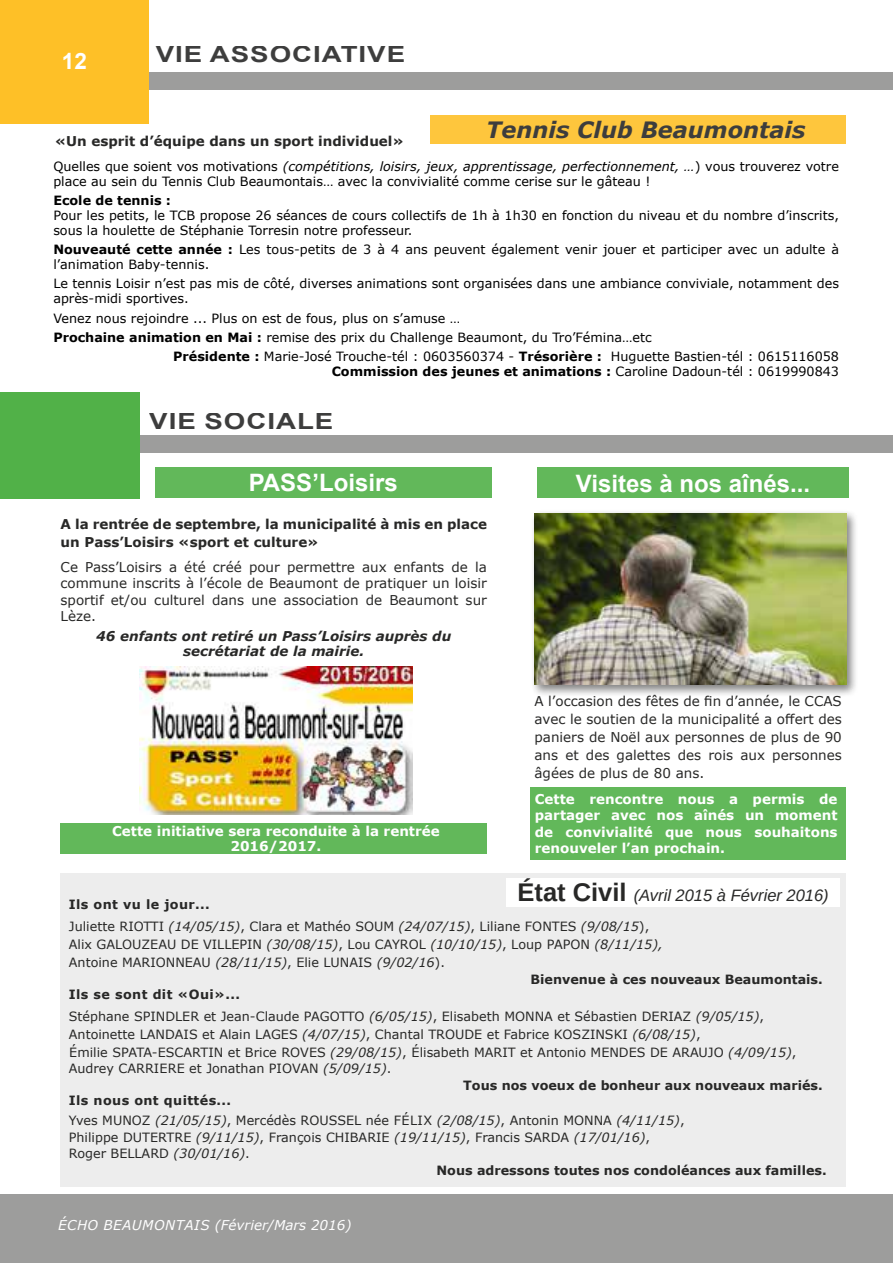
<style>
.page{position:relative;width:893px;height:1263px;background:#fff}
.page>*{position:absolute;margin:0;border:0;box-sizing:border-box;transform-origin:0 0}
.t1{font:700 24px "Arial";color:#fff}
.t2{font:700 22.5px "Arial";letter-spacing:.035em;color:#282827;scale:1.23 1}
.t3{font:italic 700 22.5px "Verdana";color:#282827}
.t4{font:700 22.5px "Arial";color:#fff}
.t5{font:italic 16.5px "Arimo";color:#282827}
.t6{font:13.5px/18px "Verdana";color:#282827;text-align:justify}
.t7{font:700 13.5px/16.5px "Verdana";color:#fff;text-align:justify}
.t8{font:700 13.5px/18px "Verdana";color:#282827}
.t9{font:italic 700 13.5px/15px "Verdana";color:#282827;text-align:center}
.t10{font:italic 13.5px "Verdana";letter-spacing:.035em;color:#fff}
.t11{font:12.75px/15px "Verdana";color:#000}
.t12{font:12.75px/22.2px "Verdana";color:#282827}
.t13{font:700 12.75px "Verdana";color:#282827}
.t14{font:700 12.75px "Verdana";color:#000}
.s1{font-style:italic}
.s2{font-weight:700}
.s3{font-weight:400}
.s4{font-weight:700;font-style:normal;font-size:25.5px}
</style>
<div class="page">
<div style="left:61px;top:873px;width:785px;height:313px;background:#ededed"></div>
<div style="left:0;top:1195px;width:893px;height:68px;background:#9d9d9c"></div>
<div style="left:0;top:72px;width:893px;height:17px;background:#9d9d9c"></div>
<div style="left:0;top:0;width:149px;height:123px;background:#fec027"></div>
<div style="left:507px;top:878px;width:333px;height:28px;background:#fff"></div>
<div style="left:155px;top:467px;width:336px;height:31px;background:#62b85a"></div>
<div style="left:537px;top:467px;width:312px;height:31px;background:#62b85a"></div>
<div style="left:530px;top:509px;width:329px;height:188px;background:#000;opacity:.5"></div>
<img style="left:534px;top:513px;width:312px;height:171px">
<div style="left:531px;top:787px;width:315px;height:73px;background:#62b85a"></div>
<div style="left:61px;top:823px;width:426px;height:30px;background:#62b85a"></div>
<img style="left:139px;top:667px;width:274px;height:148px">
<div style="left:0;top:436px;width:893px;height:17px;background:#9d9d9c"></div>
<div style="left:0;top:392px;width:140px;height:107px;background:#51b148"></div>
<div style="left:430px;top:115px;width:416px;height:29px;background:#fec63d"></div>
<h2 class="t4" style="left:62px;top:45px;width:27px">12</h2>
<h2 class="t2" style="left:156px;top:39px;width:204px">VIE ASSOCIATIVE</h2>
<p class="t8" style="left:55px;top:132px;width:351px">«Un esprit d’équipe dans un sport individuel»</p>
<h2 class="t3" style="left:486px;top:114px;width:321px">Tennis Club Beaumontais</h2>
<p class="t11" style="left:53px;top:158px;width:787px">Quelles que soient vos motivations <span class="s1">(compétitions, loisirs, jeux, apprentissage, perfectionnement, …</span>) vous trouverez votre place au sein du Tennis Club Beaumontais… avec la convivialité comme cerise sur le gâteau !</p>
<p class="t14" style="left:53px;top:191px;width:119px">Ecole de tennis :</p>
<p class="t11" style="left:53px;top:207px;width:787px">Pour les petits, le TCB propose 26 séances de cours collectifs de 1h à 1h30 en fonction du niveau et du nombre d’inscrits, sous la houlette de Stéphanie Torresin notre professeur.</p>
<p class="t11" style="left:53px;top:242px;width:787px"><span class="s2">Nouveauté cette année :</span> Les tous-petits de 3 à 4 ans peuvent également venir jouer et participer avec un adulte à l’animation Baby-tennis.</p>
<p class="t11" style="left:53px;top:276px;width:787px">Le tennis Loisir n’est pas mis de côté, diverses animations sont organisées dans une ambiance conviviale, notamment des après-midi sportives.</p>
<p class="t11" style="left:53px;top:310px;width:409px">Venez nous rejoindre ... Plus on est de fous, plus on s’amuse …</p>
<p class="t11" style="left:53px;top:329px;width:600px"><span class="s2">Prochaine animation en Mai :</span> remise des prix du Challenge Beaumont, du Tro’Fémina…etc</p>
<p class="t11" style="left:173px;top:349px;width:667px"><span class="s2">Présidente :</span> Marie-José Trouche-tél : 0603560374 - <span class="s2">Trésorière :</span> Huguette Bastien-tél : 0615116058</p>
<p class="t14" style="left:332px;top:362px;width:509px">Commission des jeunes et animations : <span class="s3">Caroline Dadoun-tél : 0619990843</span></p>
<h2 class="t2" style="left:149px;top:406px;width:151px">VIE SOCIALE</h2>
<h1 class="t1" style="left:249px;top:466px;width:150px">PASS’Loisirs</h1>
<p class="t8" style="left:61px;top:515px;width:428px">A la rentrée de septembre, la municipalité à mis en place un Pass’Loisirs «sport et culture»</p>
<p class="t6" style="left:61px;top:559px;width:428px;line-height:16.5px">Ce Pass’Loisirs a été créé pour permettre aux enfants de la commune inscrits à l’école de Beaumont de pratiquer un loisir sportif et/ou culturel dans une association de Beaumont sur Lèze.</p>
<p class="t9" style="left:96px;top:628px;width:356px">46 enfants ont retiré un Pass’Loisirs auprès du secrétariat de la mairie.</p>
<p class="t7" style="left:112px;top:823px;width:329px;line-height:15px;text-align:center">Cette initiative sera reconduite à la rentrée<br>2016/2017.</p>
<h1 class="t1" style="left:576px;top:466px;width:236px">Visites à nos aînés...</h1>
<p class="t6" style="left:534px;top:692px;width:309px">A l’occasion des fêtes de fin d’année, le CCAS avec le soutien de la municipalité a offert des paniers de Noël aux personnes de plus de 90 ans et des galettes des rois aux personnes âgées de plus de 80 ans.</p>
<p class="t7" style="left:535px;top:790px;width:304px">Cette rencontre nous a permis de partager avec nos aînés un moment de convivialité que nous souhaitons renouveler l’an prochain.</p>
<p class="t5" style="left:518px;top:885px;width:313px"><span class="s4">État Civil</span> (Avril 2015 à Février 2016)</p>
<p class="t12" style="left:69px;top:893px;width:582px"><span class="s2">Ils ont vu le jour...<br></span>Juliette RIOTTI <span class="s1">(14/05/15)</span>, Clara et Mathéo SOUM <span class="s1">(24/07/15)</span>, Liliane FONTES <span class="s1">(9/08/15</span>),</p>
<p class="t12" style="left:69px;top:936px;width:595px;line-height:18px">Alix GALOUZEAU DE VILLEPIN <span class="s1">(30/08/15)</span>, Lou CAYROL <span class="s1">(10/10/15)</span>, Loup PAPON <span class="s1">(8/11/15),<br></span>Antoine MARIONNEAU <span class="s1">(28/11/15)</span>, Elie LUNAIS <span class="s1">(9/02/16</span>).</p>
<p class="t13" style="left:530px;top:970px;width:294px">Bienvenue à ces nouveaux Beaumontais.</p>
<p class="t12" style="left:69px;top:983px;width:697px"><span class="s2">Ils se sont dit «Oui»...<br></span>Stéphane SPINDLER et Jean-Claude PAGOTTO <span class="s1">(6/05/15)</span>, Elisabeth MONNA et Sébastien DERIAZ <span class="s1">(9/05/15)</span>,</p>
<p class="t12" style="left:69px;top:1025px;width:729px;line-height:18px">Antoinette LANDAIS et Alain LAGES <span class="s1">(4/07/15)</span>, Chantal TROUDE et Fabrice KOSZINSKI <span class="s1">(6/08/15)</span>,<br>Émilie SPATA-ESCARTIN et Brice ROVES <span class="s1">(29/08/15)</span>, Élisabeth MARIT et Antonio MENDES DE ARAUJO <span class="s1">(4/09/15)</span>,</p>
<p class="t12" style="left:69px;top:1057px;width:324px">Audrey CARRIERE et Jonathan PIOVAN <span class="s1">(5/09/15)</span>.</p>
<p class="t13" style="left:463px;top:1076px;width:361px">Tous nos voeux de bonheur aux nouveaux mariés.</p>
<p class="t12" style="left:69px;top:1089px;width:617px;line-height:20.7px"><span class="s2">Ils nous ont quittés...<br></span>Yves MUNOZ <span class="s1">(21/05/15)</span>, Mercédès ROUSSEL née FÉLIX <span class="s1">(2/08/15)</span>, Antonin MONNA <span class="s1">(4/11/15)</span>,</p>
<p class="t12" style="left:69px;top:1126px;width:583px">Philippe DUTERTRE <span class="s1">(9/11/15)</span>, François CHIBARIE <span class="s1">(19/11/15)</span>, Francis SARDA <span class="s1">(17/01/16)</span>,</p>
<p class="t12" style="left:69px;top:1142px;width:183px">Roger BELLARD <span class="s1">(30/01/16)</span>.</p>
<p class="t13" style="left:436px;top:1161px;width:392px">Nous adressons toutes nos condoléances aux familles.</p>
<p class="t10" style="left:58px;top:1215px;width:295px">ÉCHO BEAUMONTAIS (Février/Mars 2016)</p>
</div>
